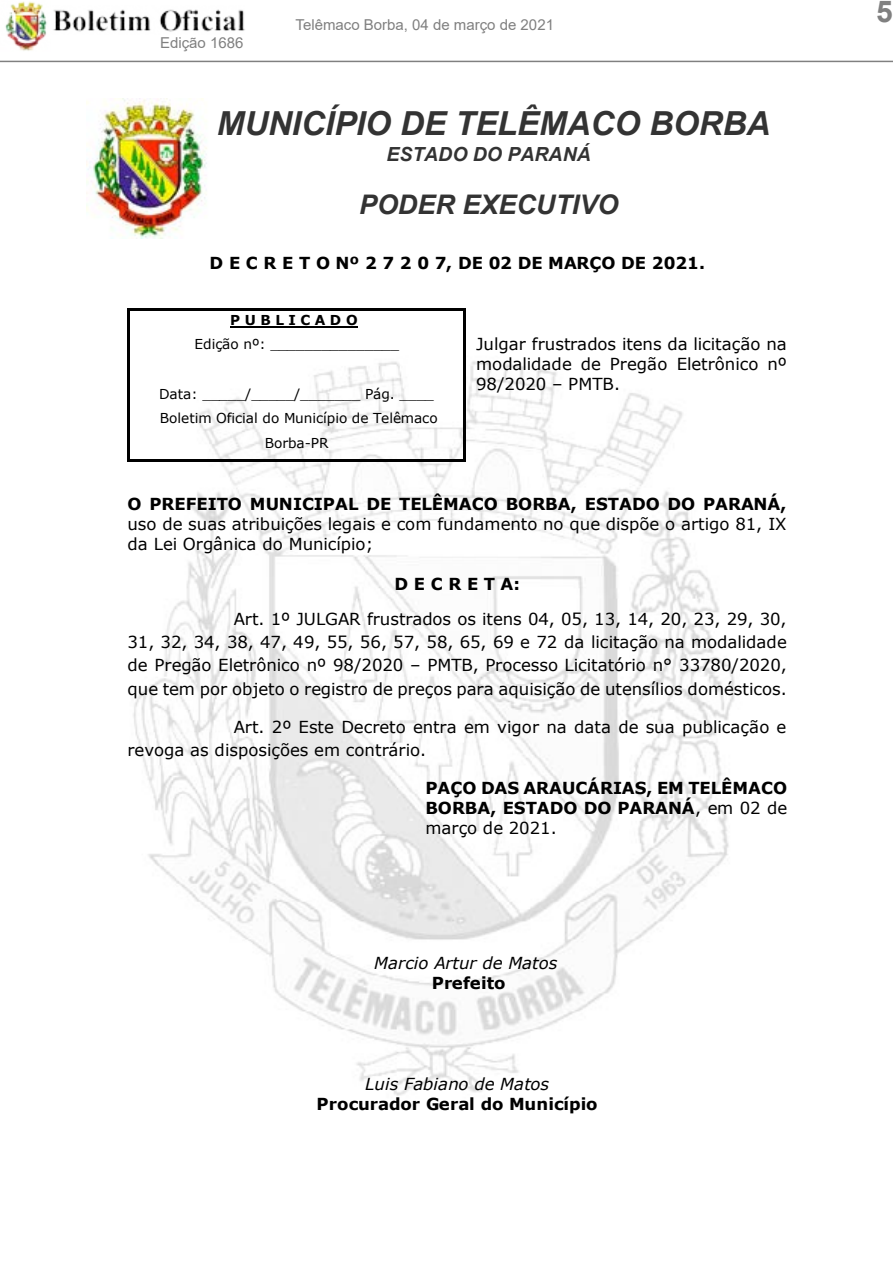
<style>
.page{position:relative;width:893px;height:1263px;background:#fff}
.page>*{position:absolute;margin:0;border:0;box-sizing:border-box;transform-origin:0 0}
.t1{font:italic 700 33.15px "Arial";letter-spacing:-.005em;color:#333}
.t2{font:700 30px "Arial";color:#808080}
.t3{font:italic 700 27px "Arial";color:#333}
.t4{font:italic 700 19.5px "Arial";color:#333}
.t5{font:16.5px/23.1px "Verdana";color:#000;text-align:justify}
.t6{font:700 16.5px/20px "Verdana";color:#000;text-align:justify}
.t7{font:italic 16.5px "Verdana";letter-spacing:.005em;color:#000}
.t8{font:15px "Arial";color:#808080}
.t9{font:13.65px/24.6px "Verdana";color:#000;text-align:center}
.t10{font:700 13.65px "Verdana";color:#000}
.s1{font-weight:400}
</style>
<div class="page">
<img style="left:53px;top:9px;width:192px;height:23px">
<img style="left:5px;top:1px;width:42px;height:50px">
<hr style="left:0;top:61px;width:893px;height:1px;background:#808080">
<img style="left:87px;top:98px;width:120px;height:140px">
<img style="left:127px;top:322px;width:608px;height:774px">
<hr style="left:230px;top:326px;width:127px;height:1px;background:#000">
<hr style="left:130px;top:309px;width:333px;height:2px;background:#000">
<hr style="left:127px;top:311px;width:3px;height:148px;background:#000">
<hr style="left:130px;top:459px;width:333px;height:2px;background:#000">
<hr style="left:463px;top:311px;width:2px;height:148px;background:#000">
<p class="t8" style="left:160px;top:33px;width:85px">Edição 1686</p>
<p class="t8" style="left:295px;top:15px;width:260px">Telêmaco Borba, 04 de março de 2021</p>
<h1 class="t1" style="left:217px;top:102px;width:555px">MUNICÍPIO DE TELÊMACO BORBA</h1>
<p class="t4" style="left:386px;top:141px;width:206px">ESTADO DO PARANÁ</p>
<h3 class="t3" style="left:359px;top:187px;width:261px">PODER EXECUTIVO</h3>
<p class="t6" style="left:210px;top:253px;width:497px">D E C R E T O Nº 2 7 2 0 7, DE 02 DE MARÇO DE 2021.</p>
<p class="t10" style="left:230px;top:310px;width:129px">P U B L I C A D O</p>
<p class="t9" style="left:194px;top:332px;width:206px">Edição nº: _______________</p>
<p class="t9" style="left:159px;top:381px;width:280px">Data: _____/_____/_______ Pág. ____<br>Boletim Oficial do Município de Telêmaco<br>Borba-PR</p>
<p class="t5" style="left:476px;top:333px;width:312px;line-height:20px">Julgar frustrados itens da licitação na modalidade de Pregão Eletrônico nº 98/2020 – PMTB.</p>
<p class="t6" style="left:127px;top:494px;width:661px">O PREFEITO MUNICIPAL DE TELÊMACO BORBA, ESTADO DO PARANÁ,</p>
<p class="t5" style="left:127px;top:514px;width:660px;line-height:20.1px">uso de suas atribuições legais e com fundamento no que dispõe o artigo 81, IX da Lei Orgânica do Município;</p>
<p class="t6" style="left:394px;top:574px;width:127px">D E C R E T A:</p>
<p class="t5" style="left:127px;top:608px;width:661px;text-indent:106px">Art. 1º JULGAR frustrados os itens 04, 05, 13, 14, 20, 23, 29, 30, 31, 32, 34, 38, 47, 49, 55, 56, 57, 58, 65, 69 e 72 da licitação na modalidade de Pregão Eletrônico nº 98/2020 – PMTB, Processo Licitatório n° 33780/2020, que tem por objeto o registro de preços para aquisição de utensílios domésticos.</p>
<p class="t5" style="left:127px;top:715px;width:660px;text-indent:106px">Art. 2º Este Decreto entra em vigor na data de sua publicação e revoga as disposições em contrário.</p>
<p class="t6" style="left:425px;top:777px;width:364px">PAÇO DAS ARAUCÁRIAS, EM TELÊMACO BORBA, ESTADO DO PARANÁ<span class="s1">, em 02 de março de 2021.</span></p>
<p class="t7" style="left:374px;top:952px;width:185px">Marcio Artur de Matos</p>
<p class="t6" style="left:432px;top:973px;width:75px">Prefeito</p>
<p class="t7" style="left:365px;top:1072px;width:185px">Luis Fabiano de Matos</p>
<p class="t6" style="left:317px;top:1093px;width:282px">Procurador Geral do Município</p>
<h2 class="t2" style="left:876px;top:-10px;width:18px">5</h2>
</div>
